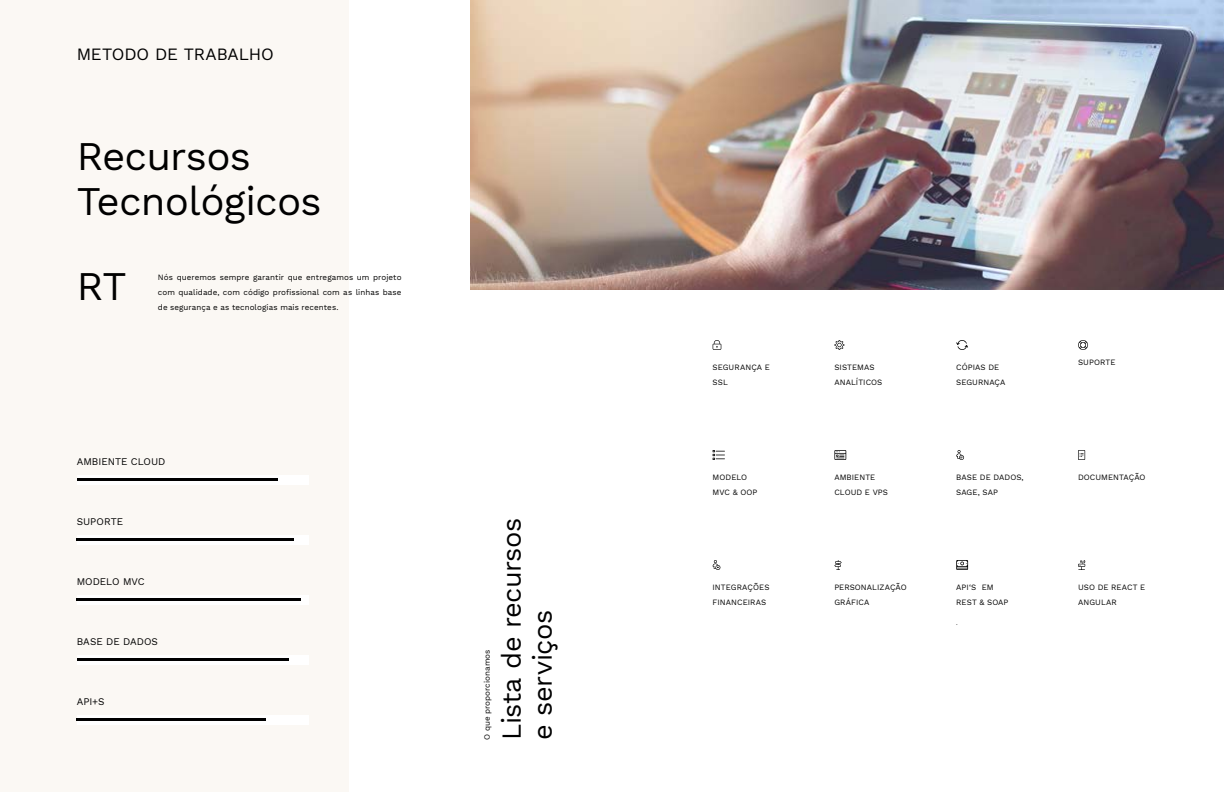
<style>
.page{position:relative;width:1224px;height:792px;background:#fff}
.page>*{position:absolute;margin:0;border:0;box-sizing:border-box;transform-origin:0 0}
.t1{font:40px/45px "Work Sans";letter-spacing:-.02em;color:#000}
.t2{font:27px/31px "Work Sans";letter-spacing:-.02em;color:#000}
.t3{font:17px "Work Sans";letter-spacing:-.01em;color:#000}
.t4{font:10px "Work Sans";color:#000}
.t5{font:8px/15px "Work Sans";letter-spacing:.005em;color:#000}
.t6{font:6px "Work Sans";color:#000}
</style>
<div class="page">
<div style="left:0;top:0;width:349px;height:792px;background:#fbf8f4"></div>
<img style="left:471px;top:0;width:753px;height:290px">
<div style="left:77px;top:475px;width:231px;height:10px;background:#fff"></div>
<svg style="left:77px;top:535px;width:231px;height:10px;fill:#fff"></svg>
<svg style="left:77px;top:595px;width:231px;height:10px;fill:#fff"></svg>
<svg style="left:77px;top:655px;width:231px;height:10px;fill:#fff"></svg>
<div style="left:77px;top:715px;width:231px;height:10px;background:#fff"></div>
<hr style="left:77px;top:479px;width:201px;height:2px;background:#000">
<hr style="left:77px;top:539px;width:217px;height:2px;background:#000">
<hr style="left:77px;top:599px;width:224px;height:2px;background:#000">
<hr style="left:77px;top:659px;width:211px;height:2px;background:#000">
<hr style="left:77px;top:719px;width:189px;height:2px;background:#000">
<svg style="left:834px;top:450px;width:12px;height:10px"></svg>
<svg style="left:713px;top:340px;width:8px;height:10px"></svg>
<svg style="left:834px;top:340px;width:10px;height:10px"></svg>
<svg style="left:956px;top:340px;width:12px;height:10px"></svg>
<svg style="left:1078px;top:340px;width:10px;height:10px"></svg>
<svg style="left:834px;top:560px;width:8px;height:10px"></svg>
<svg style="left:956px;top:560px;width:12px;height:10px"></svg>
<svg style="left:1078px;top:560px;width:7px;height:10px"></svg>
<svg style="left:713px;top:560px;width:7px;height:10px"></svg>
<svg style="left:956px;top:450px;width:8px;height:10px"></svg>
<svg style="left:1078px;top:450px;width:7px;height:10px"></svg>
<svg style="left:713px;top:450px;width:12px;height:10px"></svg>
<h3 class="t3" style="left:77px;top:44px;width:199px">METODO DE TRABALHO</h3>
<h1 class="t1" style="left:77px;top:136px;width:246px">Recursos<br>Tecnológicos</h1>
<h1 class="t1" style="left:77px;top:266px;width:51px">RT</h1>
<p class="t5" style="left:158px;top:270px;width:245px">Nós queremos sempre garantir que entregamos um projeto com qualidade, com código profissional com as linhas base</p>
<p class="t5" style="left:158px;top:300px;width:182px">de segurança e as tecnologias mais recentes.</p>
<p class="t4" style="left:77px;top:456px;width:90px">AMBIENTE CLOUD</p>
<p class="t4" style="left:77px;top:516px;width:48px">SUPORTE</p>
<p class="t4" style="left:77px;top:576px;width:70px">MODELO MVC</p>
<p class="t4" style="left:77px;top:636px;width:83px">BASE DE DADOS</p>
<p class="t4" style="left:77px;top:696px;width:29px">API+S</p>
<p class="t5" style="left:480px;top:740px;width:92px;rotate:-90deg">O que proporcionamos</p>
<h2 class="t2" style="left:497px;top:740px;width:224px;rotate:-90deg">Lista de recursos e serviços</h2>
<p class="t5" style="left:713px;top:360px;width:59px">SEGURANÇA E<br>SSL</p>
<p class="t5" style="left:834px;top:360px;width:50px">SISTEMAS<br>ANALÍTICOS</p>
<p class="t5" style="left:956px;top:360px;width:51px">CÓPIAS DE<br>SEGURNAÇA</p>
<p class="t5" style="left:1078px;top:355px;width:39px">SUPORTE</p>
<p class="t5" style="left:713px;top:470px;width:46px">MODELO<br>MVC &amp; OOP</p>
<p class="t5" style="left:834px;top:470px;width:55px">AMBIENTE<br>CLOUD E VPS</p>
<p class="t5" style="left:956px;top:470px;width:69px">BASE DE DADOS,<br>SAGE, SAP</p>
<p class="t5" style="left:1078px;top:470px;width:69px">DOCUMENTAÇÃO</p>
<p class="t5" style="left:713px;top:580px;width:58px">INTEGRAÇÕES<br>FINANCEIRAS</p>
<p class="t5" style="left:834px;top:580px;width:74px">PERSONALIZAÇÃO<br>GRÁFICA</p>
<p class="t5" style="left:956px;top:580px;width:54px">API‘S EM<br>REST &amp; SOAP</p>
<p class="t6" style="left:956px;top:619px;width:3px">.</p>
<p class="t5" style="left:1078px;top:580px;width:69px">USO DE REACT E<br>ANGULAR</p>
</div>
